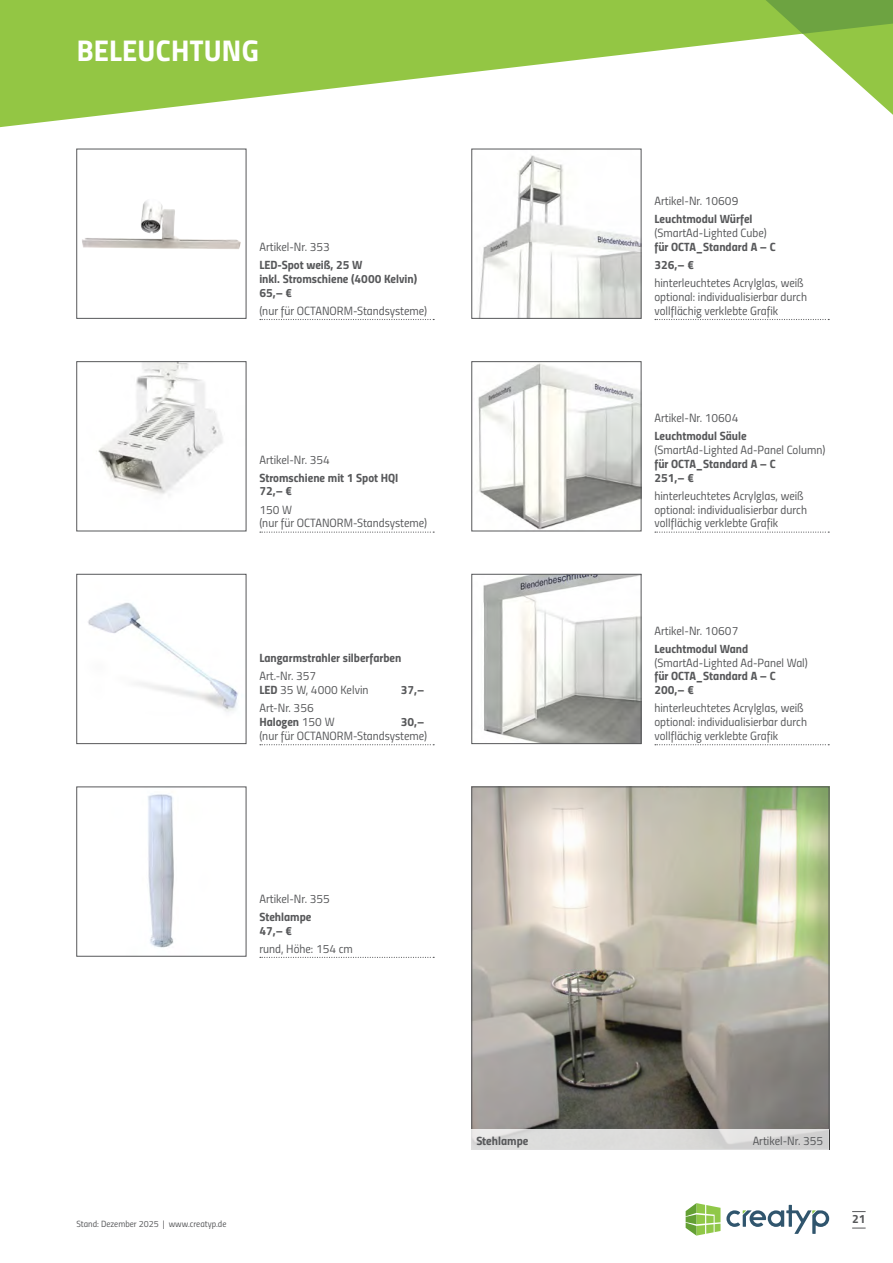
<style>
.page{position:relative;width:893px;height:1263px;background:#fff}
.page>*{position:absolute;margin:0;border:0;box-sizing:border-box;transform-origin:0 0}
.t1{font:30px "Titillium Bold Upright";letter-spacing:.01em;color:#fff}
.t2{font:12px/13.8px "Titillium Regular Upright";color:#57585a}
.t3{font:12px/13.8px "Titillium Bold Upright";color:#57585a}
.t4{font:9px "Titillium Regular Upright";color:#57585a}
.s1{font-family:"Titillium Bold Upright"}
.s2{font-family:"Titillium Regular Upright"}
</style>
<div class="page">
<svg style="left:0;top:0;width:751px;height:128px;fill:#93c644"></svg>
<svg style="left:751px;top:0;width:142px;height:115px"></svg>
<svg style="left:686px;top:1203px;width:34px;height:32px"></svg>
<svg style="left:726px;top:1205px;width:103px;height:29px"></svg>
<svg style="left:852px;top:1211px;width:14px;height:1px"></svg>
<svg style="left:852px;top:1228px;width:14px;height:1px"></svg>
<img style="left:479px;top:155px;width:160px;height:162px">
<svg style="left:655px;top:319px;width:174px;height:1px"></svg>
<img style="left:478px;top:363px;width:161px;height:166px">
<svg style="left:655px;top:531px;width:174px;height:2px"></svg>
<img style="left:483px;top:576px;width:156px;height:166px">
<div style="left:472px;top:574px;width:169px;height:170px;border:1px solid #57585a"></div>
<svg style="left:655px;top:744px;width:174px;height:1px"></svg>
<img style="left:82px;top:200px;width:159px;height:49px">
<svg style="left:260px;top:319px;width:174px;height:1px"></svg>
<img style="left:98px;top:363px;width:125px;height:131px">
<svg style="left:260px;top:531px;width:174px;height:2px"></svg>
<img style="left:88px;top:602px;width:150px;height:110px">
<div style="left:77px;top:574px;width:169px;height:170px;border:1px solid #57585a"></div>
<svg style="left:260px;top:744px;width:174px;height:1px"></svg>
<img style="left:148px;top:794px;width:26px;height:154px">
<svg style="left:260px;top:957px;width:174px;height:1px"></svg>
<img style="left:474px;top:789px;width:353px;height:341px">
<div style="left:472px;top:1130px;width:357px;height:21px;background:#dbdbdb"></div>
<h1 class="t1" style="left:77px;top:27px;width:184px">BELEUCHTUNG</h1>
<p class="t2" style="left:259px;top:239px;width:72px">Artikel-Nr. 353</p>
<p class="t3" style="left:259px;top:257px;width:159px">LED-Spot weiß, 25 W<br>inkl. Stromschiene (4000 Kelvin)<br>65,– €</p>
<p class="t2" style="left:259px;top:303px;width:169px">(nur für OCTANORM-Standsysteme)</p>
<p class="t2" style="left:259px;top:452px;width:72px">Artikel-Nr. 354</p>
<p class="t3" style="left:259px;top:470px;width:141px">Stromschiene mit 1 Spot HQI<br>72,– €</p>
<p class="t2" style="left:259px;top:502px;width:169px">150 W<br>(nur für OCTANORM-Standsysteme)</p>
<p class="t3" style="left:259px;top:650px;width:144px">Langarmstrahler silberfarben</p>
<p class="t2" style="left:259px;top:669px;width:111px">Art.-Nr. 357<br><span class="s1">LED</span> 35 W, 4000 Kelvin</p>
<p class="t3" style="left:401px;top:682px;width:25px">37,–</p>
<p class="t2" style="left:259px;top:700px;width:56px">Art-Nr. 356</p>
<p class="t3" style="left:259px;top:714px;width:77px">Halogen <span class="s2">150 W</span></p>
<p class="t3" style="left:401px;top:714px;width:25px">30,–</p>
<p class="t2" style="left:259px;top:728px;width:169px">(nur für OCTANORM-Standsysteme)</p>
<p class="t2" style="left:259px;top:891px;width:72px">Artikel-Nr. 355</p>
<p class="t3" style="left:259px;top:909px;width:54px">Stehlampe<br>47,– €</p>
<p class="t2" style="left:259px;top:941px;width:95px">rund, Höhe: 154 cm</p>
<p class="t2" style="left:654px;top:194px;width:85px">Artikel-Nr. 10609</p>
<p class="t3" style="left:654px;top:211px;width:100px">Leuchtmodul Würfel</p>
<p class="t2" style="left:654px;top:225px;width:114px">(SmartAd-Lighted Cube)</p>
<p class="t3" style="left:654px;top:237px;width:123px;line-height:18px">für OCTA_Standard A – C<br>326,– €</p>
<p class="t2" style="left:654px;top:275px;width:154px">hinterleuchtetes Acrylglas, weiß optional: individualisierbar durch vollflächig verklebte Grafik</p>
<p class="t2" style="left:654px;top:410px;width:85px">Artikel-Nr. 10604</p>
<p class="t3" style="left:654px;top:428px;width:94px">Leuchtmodul Säule</p>
<p class="t2" style="left:654px;top:442px;width:172px">(SmartAd-Lighted Ad-Panel Column)</p>
<p class="t3" style="left:654px;top:456px;width:123px">für OCTA_Standard A – C<br>251,– €</p>
<p class="t2" style="left:654px;top:488px;width:154px">hinterleuchtetes Acrylglas, weiß optional: individualisierbar durch vollflächig verklebte Grafik</p>
<p class="t2" style="left:654px;top:623px;width:85px">Artikel-Nr. 10607</p>
<p class="t3" style="left:654px;top:641px;width:95px">Leuchtmodul Wand</p>
<p class="t2" style="left:654px;top:655px;width:155px">(SmartAd-Lighted Ad-Panel Wal)</p>
<p class="t3" style="left:654px;top:669px;width:123px">für OCTA_Standard A – C<br>200,– €</p>
<p class="t2" style="left:654px;top:700px;width:154px">hinterleuchtetes Acrylglas, weiß optional: individualisierbar durch vollflächig verklebte Grafik</p>
<p class="t4" style="left:77px;top:1217px;width:151px">Stand: Dezember 2025 | www.creatyp.de</p>
<p class="t3" style="left:476px;top:1133px;width:54px">Stehlampe</p>
<p class="t2" style="left:753px;top:1133px;width:72px">Artikel-Nr. 355</p>
<p class="t3" style="left:852px;top:1211px;width:15px">21</p>
</div>
